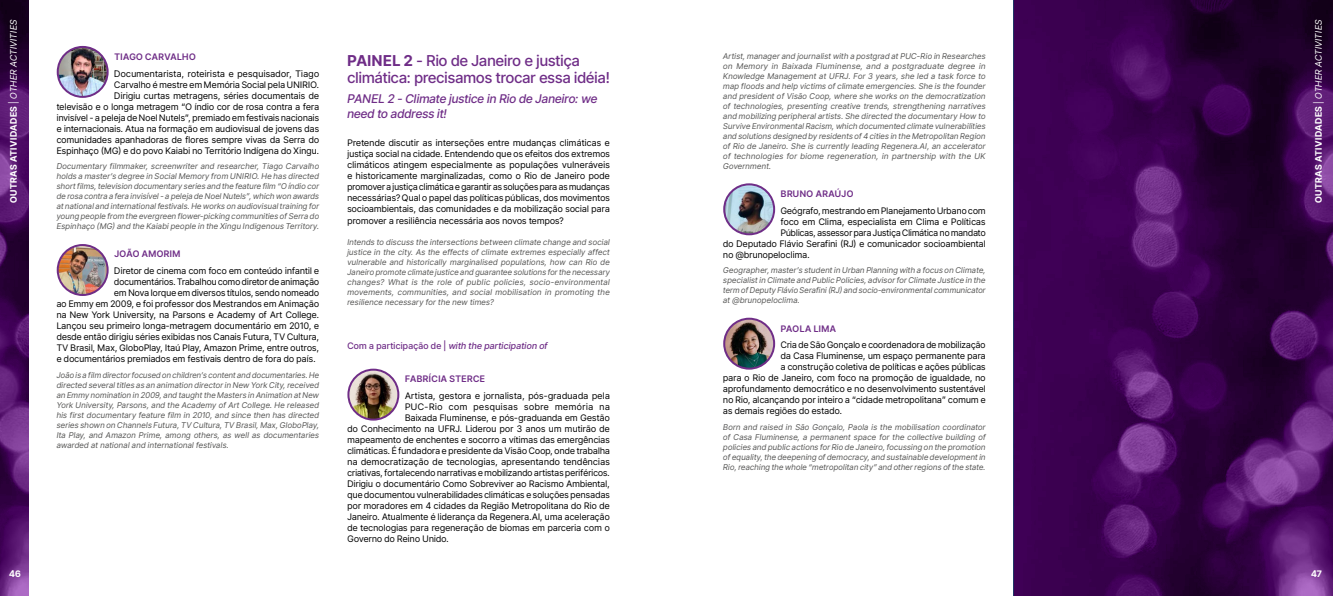
<style>
.page{position:relative;width:1333px;height:596px;background:#fff}
.page>*{position:absolute;margin:0;border:0;box-sizing:border-box;transform-origin:0 0}
.t1{font:500 15px/17px "Inter Tight";letter-spacing:.01em;color:#6f2d87}
.t2{font:italic 500 12px/15px "Inter Tight";letter-spacing:.01em;color:#6f2d87}
.t3{font:9px/11px "Inter Tight";letter-spacing:.03em;color:#000;text-align:right}
.t4{font:700 9px "Inter Tight";letter-spacing:.05em;color:#fff}
.t5{font:600 9px "Inter Tight";letter-spacing:.055em;color:#6f2d87}
.t6{font:italic 500 9px "Inter Tight";letter-spacing:.03em;color:#6f2d87}
.t7{font:9px "Inter Tight";letter-spacing:.065em;color:#000}
.t8{font:italic 8px/10px "Inter Tight";letter-spacing:.04em;color:#575756;text-align:justify}
.s1{font-weight:400}
.s2{font-weight:400;font-style:italic}
.s3{font-weight:700}
.s4{font-style:normal}
</style>
<div class="page">
<svg style="left:0;top:0;width:28px;height:595px;background:#4a135e"></svg>
<svg style="left:1304px;top:0;width:28px;height:595px;background:#4a135e"></svg>
<img style="left:58px;top:47px;width:50px;height:50px;border-radius:25px">
<div style="left:57px;top:46px;width:52px;height:52px;border:2px solid #6f2d87;border-radius:50%"></div>
<img style="left:58px;top:245px;width:50px;height:50px;border-radius:25px">
<div style="left:57px;top:244px;width:52px;height:52px;border:2px solid #6f2d87;border-radius:50%"></div>
<img style="left:348px;top:369px;width:50px;height:50px;border-radius:25px">
<div style="left:347px;top:368px;width:52px;height:52px;border:2px solid #6f2d87;border-radius:50%"></div>
<img style="left:724px;top:184px;width:50px;height:50px;border-radius:25px">
<div style="left:723px;top:183px;width:52px;height:52px;border:2px solid #6f2d87;border-radius:50%"></div>
<img style="left:724px;top:318px;width:50px;height:50px;border-radius:25px">
<div style="left:723px;top:317px;width:52px;height:52px;border:2px solid #6f2d87;border-radius:50%"></div>
<svg style="left:1013px;top:0;width:291px;height:595px;background:#3a054d"></svg>
<p class="t4" style="left:7px;top:203px;width:185px;rotate:-90deg">OUTRAS ATIVIDADES <span class="s1">|</span> <span class="s2">OTHER ACTIVITIES</span></p>
<p class="t5" style="left:114px;top:50px;width:83px">TIAGO CARVALHO</p>
<p class="t3" style="left:57px;top:67px;width:264px">Documentarista, roteirista e pesquisador, Tiago<br>Carvalho é mestre em Memória Social pela UNIRIO.<br>Dirigiu curtas metragens, séries documentais de<br>televisão e o longa metragem “O índio cor de rosa contra a fera invisível - a peleja de Noel Nutels”, premiado em festivais nacionais e internacionais. Atua na formação em audiovisual de jovens das comunidades apanhadoras de flores sempre vivas da Serra do Espinhaço (MG) e do povo Kaiabi no Território Indígena do Xingu.</p>
<p class="t8" style="left:57px;top:161px;width:264px">Documentary filmmaker, screenwriter and researcher, Tiago Carvalho holds a master’s degree in Social Memory from UNIRIO. He has directed short films, television documentary series and the feature film “O índio cor de rosa contra a fera invisível - a peleja de Noel Nutels”, which won awards at national and international festivals. He works on audiovisual training for young people from the evergreen flower-picking communities of Serra do Espinhaço (MG) and the Kaiabi people in the Xingu Indigenous Territory.</p>
<p class="t5" style="left:114px;top:247px;width:68px">JOÃO AMORIM</p>
<p class="t3" style="left:114px;top:265px;width:206px">Diretor de cinema com foco em conteúdo infantil e</p>
<p class="t3" style="left:114px;top:276px;width:206px">documentários. Trabalhou como diretor de animação</p>
<p class="t3" style="left:114px;top:287px;width:206px">em Nova Iorque em diversos títulos, sendo nomeado</p>
<p class="t3" style="left:57px;top:298px;width:264px">ao Emmy em 2009, e foi professor dos Mestrandos em Animação</p>
<p class="t3" style="left:57px;top:309px;width:264px">na New York University, na Parsons e Academy of Art College.</p>
<p class="t3" style="left:57px;top:320px;width:264px">Lançou seu primeiro longa-metragem documentário em 2010, e</p>
<p class="t3" style="left:57px;top:331px;width:264px">desde então dirigiu séries exibidas nos Canais Futura, TV Cultura,</p>
<p class="t3" style="left:57px;top:342px;width:264px">TV Brasil, Max, GloboPlay, Itaú Play, Amazon Prime, entre outros,</p>
<p class="t3" style="left:57px;top:353px;width:260px">e documentários premiados em festivais dentro de fora do país.</p>
<p class="t8" style="left:57px;top:369px;width:264px">João is a film director focused on children’s content and documentaries. He directed several titles as an animation director in New York City, received an Emmy nomination in 2009, and taught the Masters in Animation at New York University, Parsons, and the Academy of Art College. He released his first documentary feature film in 2010, and since then has directed series shown on Channels Futura, TV Cultura, TV Brasil, Max, GloboPlay, Ita Play, and Amazon Prime, among others, as well as documentaries awarded at national and international festivals.</p>
<h1 class="t1" style="left:347px;top:51px;width:264px"><span class="s3">PAINEL 2</span> - Rio de Janeiro e justiça climática: precisamos trocar essa idéia!</h1>
<h2 class="t2" style="left:347px;top:91px;width:251px">PANEL 2 - Climate justice in Rio de Janeiro: we need to address it!</h2>
<p class="t3" style="left:347px;top:137px;width:264px;text-align:justify">Pretende discutir as interseções entre mudanças climáticas e justiça social na cidade. Entendendo que os efeitos dos extremos climáticos atingem especialmente as populações vulneráveis e historicamente marginalizadas, como o Rio de Janeiro pode promover a justiça climática e garantir as soluções para as mudanças necessárias? Qual o papel das políticas públicas, dos movimentos socioambientais, das comunidades e da mobilização social para promover a resiliência necessária aos novos tempos?</p>
<p class="t8" style="left:347px;top:236px;width:264px">Intends to discuss the intersections between climate change and social justice in the city. As the effects of climate extremes especially affect vulnerable and historically marginalised populations, how can Rio de Janeiro promote climate justice and guarantee solutions for the necessary changes? What is the role of public policies, socio-environmental movements, communities, and social mobilisation in promoting the resilience necessary for the new times?</p>
<p class="t6" style="left:347px;top:338px;width:202px"><span class="s4">Com a participação de |</span> with the participation of</p>
<p class="t5" style="left:405px;top:372px;width:81px">FABRÍCIA STERCE</p>
<p class="t3" style="left:405px;top:389px;width:206px">Artista, gestora e jornalista, pós-graduada pela</p>
<p class="t7" style="left:405px;top:400px;width:206px">PUC-Rio com pesquisas sobre memória na</p>
<p class="t3" style="left:405px;top:411px;width:206px">Baixada Fluminense, e pós-graduanda em Gestão</p>
<p class="t3" style="left:347px;top:422px;width:264px">do Conhecimento na UFRJ. Liderou por 3 anos um mutirão de</p>
<p class="t3" style="left:347px;top:433px;width:264px">mapeamento de enchentes e socorro a vítimas das emergências</p>
<p class="t3" style="left:347px;top:444px;width:264px">climáticas. É fundadora e presidente da Visão Coop, onde trabalha</p>
<p class="t3" style="left:347px;top:455px;width:264px">na democratização de tecnologias, apresentando tendências</p>
<p class="t3" style="left:347px;top:466px;width:264px">criativas, fortalecendo narrativas e mobilizando artistas periféricos.</p>
<p class="t3" style="left:347px;top:477px;width:264px">Dirigiu o documentário Como Sobreviver ao Racismo Ambiental,</p>
<p class="t3" style="left:347px;top:488px;width:264px">que documentou vulnerabilidades climáticas e soluções pensadas</p>
<p class="t3" style="left:347px;top:499px;width:264px">por moradores em 4 cidades da Região Metropolitana do Rio de</p>
<p class="t3" style="left:347px;top:510px;width:264px">Janeiro. Atualmente é liderança da Regenera.AI, uma aceleração</p>
<p class="t3" style="left:347px;top:521px;width:264px">de tecnologias para regeneração de biomas em parceria com o</p>
<p class="t3" style="left:347px;top:532px;width:103px">Governo do Reino Unido.</p>
<p class="t8" style="left:723px;top:51px;width:264px">Artist, manager and journalist with a postgrad at PUC-Rio in Researches on Memory in Baixada Fluminense, and a postgraduate degree in Knowledge Management at UFRJ. For 3 years, she led a task force to map floods and help victims of climate emergencies. She is the founder and president of Visão Coop, where she works on the democratization of technologies, presenting creative trends, strengthening narratives and mobilizing peripheral artists. She directed the documentary How to Survive Environmental Racism, which documented climate vulnerabilities and solutions designed by residents of 4 cities in the Metropolitan Region of Rio de Janeiro. She is currently leading Regenera.AI, an accelerator of technologies for biome regeneration, in partnership with the UK Government.</p>
<p class="t5" style="left:780px;top:187px;width:74px">BRUNO ARAÚJO</p>
<p class="t3" style="left:780px;top:204px;width:206px">Geógrafo, mestrando em Planejamento Urbano com</p>
<p class="t3" style="left:780px;top:215px;width:206px">foco em Clima, especialista em Clima e Políticas</p>
<p class="t3" style="left:780px;top:226px;width:206px">Públicas, assessor para Justiça Climática no mandato</p>
<p class="t3" style="left:723px;top:237px;width:264px">do Deputado Flávio Serafini (RJ) e comunicador socioambiental</p>
<p class="t3" style="left:723px;top:248px;width:88px">no @brunopeloclima.</p>
<p class="t8" style="left:723px;top:265px;width:264px">Geographer, master’s student in Urban Planning with a focus on Climate, specialist in Climate and Public Policies, advisor for Climate Justice in the term of Deputy Flávio Serafini (RJ) and socio-environmental communicator at @brunopeloclima.</p>
<p class="t5" style="left:780px;top:321px;width:57px">PAOLA LIMA</p>
<p class="t3" style="left:780px;top:339px;width:206px">Cria de São Gonçalo e coordenadora de mobilização</p>
<p class="t3" style="left:780px;top:350px;width:206px">da Casa Fluminense, um espaço permanente para</p>
<p class="t3" style="left:780px;top:361px;width:206px">a construção coletiva de políticas e ações públicas</p>
<p class="t3" style="left:723px;top:372px;width:264px">para o Rio de Janeiro, com foco na promoção de igualdade, no</p>
<p class="t3" style="left:723px;top:383px;width:264px">aprofundamento democrático e no desenvolvimento sustentável</p>
<p class="t3" style="left:723px;top:394px;width:264px">no Rio, alcançando por inteiro a “cidade metropolitana” comum e</p>
<p class="t3" style="left:723px;top:405px;width:120px">as demais regiões do estado.</p>
<p class="t8" style="left:723px;top:421px;width:264px">Born and raised in São Gonçalo, Paola is the mobilisation coordinator of Casa Fluminense, a permanent space for the collective building of policies and public actions for Rio de Janeiro, focussing on the promotion of equality, the deepening of democracy, and sustainable development in Rio, reaching the whole “metropolitan city” and other regions of the state.</p>
<p class="t4" style="left:1311px;top:203px;width:185px;rotate:-90deg">OUTRAS ATIVIDADES <span class="s1">|</span> <span class="s2">OTHER ACTIVITIES</span></p>
<p class="t4" style="left:9px;top:566px;width:13px">46</p>
<p class="t4" style="left:1310px;top:566px;width:12px">47</p>
</div>
